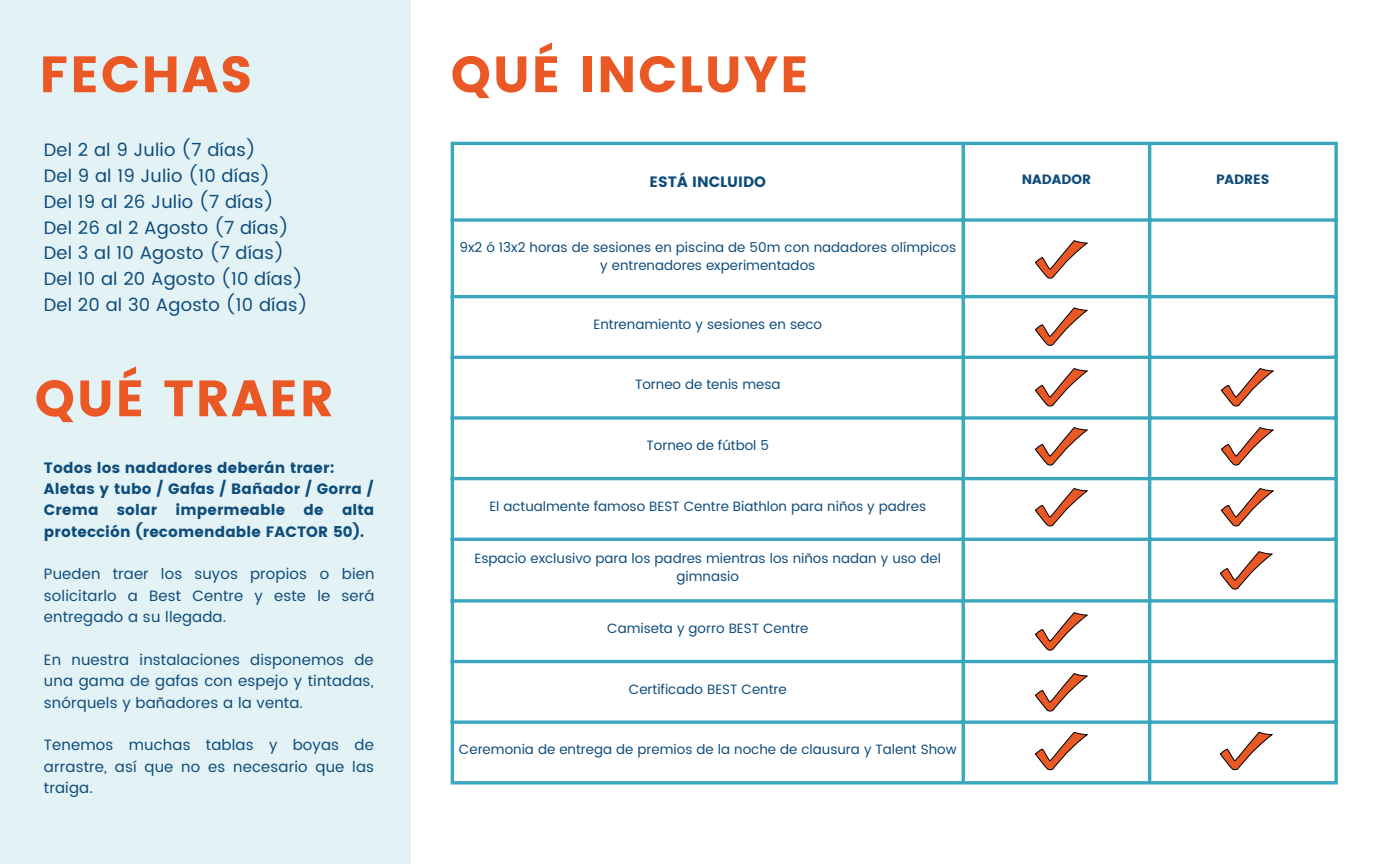
<style>
.page{position:relative;width:1377px;height:864px;background:#fff}
.page>*{position:absolute;margin:0;border:0;box-sizing:border-box;transform-origin:0 0}
.t1{font:51px "Poppins";letter-spacing:.03em;color:#ea5826}
.t2{font:18px "Poppins";letter-spacing:.01em;color:#0e4c7c}
.t3{font:15px/21.3px "Poppins";letter-spacing:.01em;color:#0e4c7c;text-align:justify}
.t4{font:15px/21.3px "Poppins";letter-spacing:.01em;color:#0e4c7c;text-align:justify}
.t5{font:13.5px/18px "Poppins";color:#0e4c7c;text-align:center}
.t6{font:13.5px "Poppins";color:#0e4c7c}
</style>
<div class="page">
<div style="left:0;top:0;width:411px;height:864px;background:#e2f2f5"></div>
<hr style="left:451px;top:145px;width:3px;height:636px;background:#39a8bf">
<hr style="left:962px;top:145px;width:3px;height:636px;background:#39a8bf">
<hr style="left:1148px;top:145px;width:3px;height:636px;background:#39a8bf">
<svg style="left:1334px;top:145px;width:4px;height:636px;background:#56b5c8"></svg>
<hr style="left:451px;top:142px;width:887px;height:3px;background:#39a8bf">
<svg style="left:454px;top:218px;width:884px;height:4px;background:#57b5c8"></svg>
<hr style="left:451px;top:295px;width:887px;height:3px;background:#39a8bf">
<hr style="left:451px;top:356px;width:887px;height:3px;background:#39a8bf">
<svg style="left:454px;top:416px;width:884px;height:4px;background:#57b5c8"></svg>
<hr style="left:451px;top:477px;width:887px;height:3px;background:#39a8bf">
<hr style="left:451px;top:538px;width:887px;height:3px;background:#39a8bf">
<svg style="left:454px;top:599px;width:884px;height:4px;background:#57b5c8"></svg>
<hr style="left:451px;top:660px;width:887px;height:3px;background:#39a8bf">
<svg style="left:454px;top:720px;width:884px;height:4px;background:#56b5c8"></svg>
<hr style="left:451px;top:781px;width:887px;height:3px;background:#39a8bf">
<svg style="left:1036px;top:241px;width:51px;height:38px"></svg>
<svg style="left:1036px;top:308px;width:51px;height:38px"></svg>
<svg style="left:1036px;top:368px;width:51px;height:39px"></svg>
<svg style="left:1036px;top:427px;width:51px;height:39px"></svg>
<svg style="left:1036px;top:488px;width:51px;height:39px"></svg>
<svg style="left:1036px;top:613px;width:51px;height:38px"></svg>
<svg style="left:1036px;top:674px;width:51px;height:38px"></svg>
<svg style="left:1036px;top:732px;width:51px;height:38px"></svg>
<svg style="left:1222px;top:368px;width:51px;height:39px"></svg>
<svg style="left:1222px;top:427px;width:51px;height:39px"></svg>
<svg style="left:1222px;top:488px;width:51px;height:39px"></svg>
<svg style="left:1220px;top:552px;width:52px;height:38px"></svg>
<svg style="left:1220px;top:732px;width:52px;height:38px"></svg>
<p class="t1" style="left:39px;top:45px;width:215px">FECHAS</p>
<p class="t2" style="left:44px;top:139px;width:214px">Del 2 al 9 Julio (7 días)</p>
<p class="t2" style="left:44px;top:165px;width:228px">Del 9 al 19 Julio (10 días)</p>
<p class="t2" style="left:44px;top:191px;width:231px">Del 19 al 26 Julio (7 días)</p>
<p class="t2" style="left:44px;top:217px;width:246px">Del 26 al 2 Agosto (7 días)</p>
<p class="t2" style="left:44px;top:243px;width:242px">Del 3 al 10 Agosto (7 días)</p>
<p class="t2" style="left:44px;top:269px;width:261px">Del 10 al 20 Agosto (10 días)</p>
<p class="t2" style="left:44px;top:294px;width:265px">Del 20 al 30 Agosto (10 días)</p>
<p class="t1" style="left:35px;top:369px;width:301px">QUÉ TRAER</p>
<p class="t4" style="left:44px;top:457px;width:292px">Todos los nadadores deberán traer:</p>
<p class="t4" style="left:44px;top:478px;width:332px">Aletas y tubo / Gafas / Bañador / Gorra / Crema solar impermeable de alta protección (recomendable FACTOR 50).</p>
<p class="t3" style="left:44px;top:564px;width:332px">Pueden traer los suyos propios o bien solicitarlo a Best Centre y este le será entregado a su llegada.</p>
<p class="t3" style="left:44px;top:649px;width:331px">En nuestra instalaciones disponemos de una gama de gafas con espejo y tintadas, snórquels y bañadores a la venta.</p>
<p class="t3" style="left:44px;top:735px;width:332px">Tenemos muchas tablas y boyas de arrastre, así que no es necesario que las traiga.</p>
<p class="t1" style="left:451px;top:45px;width:360px">QUÉ INCLUYE</p>
<p class="t4" style="left:650px;top:171px;width:118px">ESTÁ INCLUIDO</p>
<p class="t6" style="left:1022px;top:172px;width:71px">NADADOR</p>
<p class="t6" style="left:1216px;top:172px;width:55px">PADRES</p>
<p class="t5" style="left:459px;top:238px;width:498px">9x2 ó 13x2 horas de sesiones en piscina de 50m con nadadores olímpicos y entrenadores experimentados</p>
<p class="t5" style="left:594px;top:315px;width:230px">Entrenamiento y sesiones en seco</p>
<p class="t5" style="left:635px;top:376px;width:147px">Torneo de tenis mesa</p>
<p class="t5" style="left:646px;top:436px;width:124px">Torneo de fútbol 5</p>
<p class="t5" style="left:489px;top:497px;width:438px">El actualmente famoso BEST Centre Biathlon para niños y padres</p>
<p class="t5" style="left:475px;top:550px;width:468px">Espacio exclusivo para los padres mientras los niños nadan y uso del gimnasio</p>
<p class="t5" style="left:607px;top:619px;width:203px">Camiseta y gorro BEST Centre</p>
<p class="t5" style="left:629px;top:680px;width:159px">Certificado BEST Centre</p>
<p class="t5" style="left:459px;top:741px;width:499px">Ceremonia de entrega de premios de la noche de clausura y Talent Show</p>
</div>
